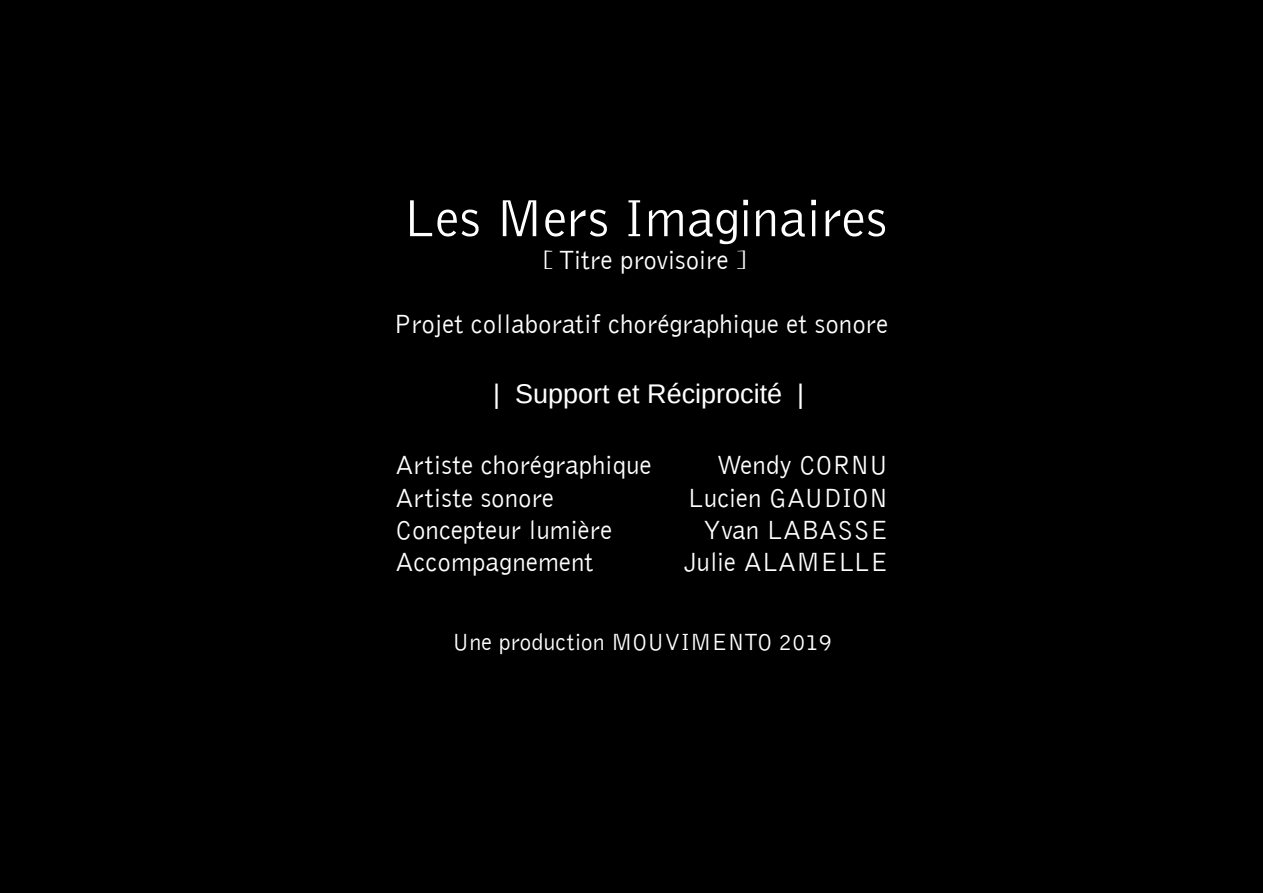
<style>
.page{position:relative;width:1263px;height:893px;background:#fff}
.page>*{position:absolute;margin:0;border:0;box-sizing:border-box;transform-origin:0 0}
.t1{font:300 54px "Bell Gothic";color:#fff}
.t2{font:300 27px/32.4px "Bell Gothic";color:#fff}
.t3{font:27px "Arimo";color:#fff}
.t4{font:300 24px "Bell Gothic";color:#fff}
</style>
<div class="page">
<div style="left:1px;top:1px;width:1261px;height:891px;background:#000"></div>
<h1 class="t1" style="left:403px;top:190px;width:486px">Les Mers Imaginaires</h1>
<p class="t2" style="left:543px;top:244px;width:205px">[ Titre provisoire ]</p>
<p class="t2" style="left:393px;top:309px;width:496px">Projet collaboratif chorégraphique et sonore</p>
<p class="t3" style="left:493px;top:377px;width:313px">| Support et Réciprocité |</p>
<p class="t2" style="left:395px;top:450px;width:258px">Artiste chorégraphique<br>Artiste sonore<br>Concepteur lumière<br>Accompagnement</p>
<p class="t2" style="left:684px;top:450px;width:205px;text-align:right">Wendy CORNU<br>Lucien GAUDION<br>Yvan LABASSE<br>Julie ALAMELLE</p>
<p class="t4" style="left:452px;top:629px;width:381px">Une production MOUVIMENTO 2019</p>
</div>
